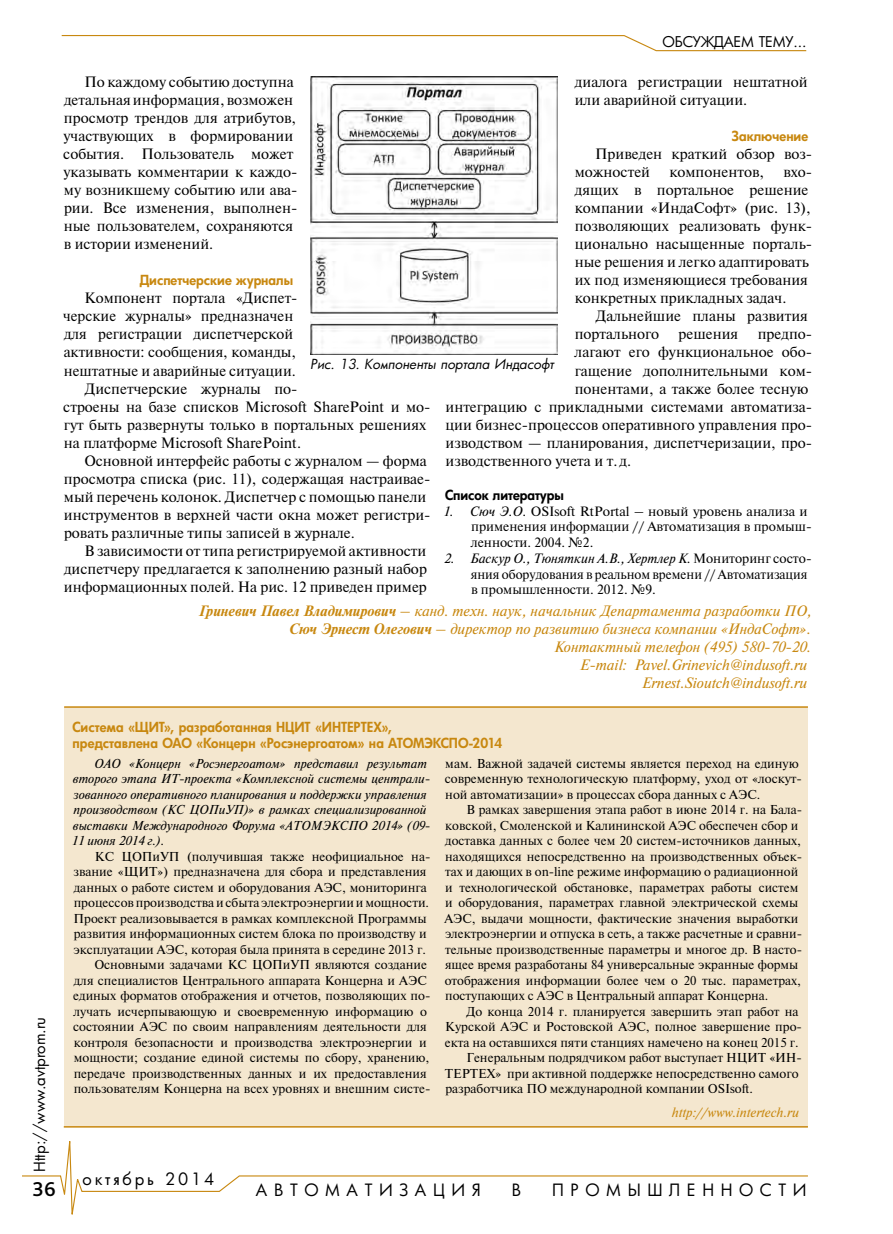
<style>
.page{position:relative;width:893px;height:1234px;background:#fff}
.page>*{position:absolute;margin:0;border:0;box-sizing:border-box;transform-origin:0 0}
.t1{font:500 21px "Bliss Pro";color:#000}
.t2{font:16.5px "Futura Cyr";letter-spacing:.4em;color:#000}
.t3{font:16.5px "Futura Cyr";letter-spacing:.17em;color:#000}
.t4{font:15px/18px "Newton";color:#000}
.t5{font:italic 15px/18px "Newton";color:#c88810;text-align:right}
.t6{font:15px "Futura Cyr";color:#000}
.t7{font:14.4px "Futura Cyr";letter-spacing:-.01em;color:#000}
.t8{font:13.5px/15.8px "Newton";color:#000}
.t9{font:800 13.5px/16.2px "Futura Cyr";color:#c88810}
.t10{font:italic 13.5px "Futura Cyr";color:#000}
.t11{font:italic 13.5px "Newton C";color:#c88810}
.t12{font:800 13.5px "Futura Cyr";color:#000}
.t13{font:12.9px/15.5px "Newton";color:#000}
.t14{font:italic 12.9px/15.5px "Newton";color:#000}
.s1{font-style:italic}
.s2{font-weight:700}
</style>
<div class="page">
<svg style="left:22px;top:1126px;width:786px;height:89px"></svg>
<svg style="left:61px;top:35px;width:746px;height:17px"></svg>
<img style="left:310px;top:77px;width:248px;height:277px">
<div style="left:64px;top:707px;width:744px;height:419px;background:#f4e7cf"></div>
<hr style="left:64px;top:706px;width:744px;height:1px;background:#c88810">
<hr style="left:64px;top:1125px;width:744px;height:2px;background:#c88810">
<p class="t7" style="left:662px;top:33px;width:145px">ОБСУЖДАЕМ ТЕМУ...</p>
<p class="t4" style="left:63px;top:73px;width:236px;text-indent:21px">По каждому событию доступна детальная информация, возможен просмотр трендов для атрибутов, участвующих в формировании события. Пользователь может указывать комментарии к каждо&shy;му возникшему событию или ава&shy;рии. Все изменения, выполнен&shy;ные пользователем, сохраняются в истории изменений.</p>
<p class="t9" style="left:140px;top:272px;width:155px">Диспетчерские журналы</p>
<p class="t4" style="left:84px;top:289px;width:215px">Компонент портала «Диспет-</p>
<p class="t4" style="left:63px;top:307px;width:232px">черские журналы» предназначен</p>
<p class="t4" style="left:64px;top:325px;width:231px">для регистрации диспетчерской</p>
<p class="t4" style="left:64px;top:343px;width:234px">активности: сообщения, команды,</p>
<p class="t4" style="left:64px;top:361px;width:233px">нештатные и аварийные ситуации.</p>
<p class="t4" style="left:85px;top:379px;width:214px">Диспетчерские журналы по-</p>
<p class="t4" style="left:63px;top:397px;width:369px">строены на базе списков Microsoft SharePoint и мо-</p>
<p class="t4" style="left:64px;top:415px;width:364px">гут быть развернуты только в портальных решениях</p>
<p class="t4" style="left:64px;top:433px;width:239px">на платформе Microsoft SharePoint.</p>
<p class="t4" style="left:84px;top:451px;width:344px">Основной интерфейс работы с журналом — форма</p>
<p class="t4" style="left:64px;top:469px;width:368px">просмотра списка (рис. 11), содержащая настраивае-</p>
<p class="t4" style="left:64px;top:487px;width:364px">мый перечень колонок. Диспетчер с помощью панели</p>
<p class="t4" style="left:64px;top:505px;width:368px">инструментов в верхней части окна может регистри-</p>
<p class="t4" style="left:64px;top:523px;width:292px">ровать различные типы записей в журнале.</p>
<p class="t4" style="left:84px;top:541px;width:343px">В зависимости от типа регистрируемой активности</p>
<p class="t4" style="left:64px;top:559px;width:364px">диспетчеру предлагается к заполнению разный набор</p>
<p class="t4" style="left:64px;top:577px;width:365px">информационных полей. На рис. 12 приведен пример</p>
<p class="t4" style="left:575px;top:73px;width:234px">диалога регистрации нештатной или аварийной ситуации.</p>
<p class="t9" style="left:732px;top:128px;width:78px">Заключение</p>
<p class="t4" style="left:575px;top:145px;width:239px;text-indent:21px">Приведен краткий обзор воз&shy;можностей</p>
<p class="t4" style="left:575px;top:163px;width:239px;text-indent:209px">вхо&shy;дящих в портальное решение компании «ИндаСофт» (рис. 13), позволяющих реализовать функ&shy;ционально насыщенные порталь&shy;ные решения и легко адаптировать их под изменяющиеся требования конкретных прикладных задач.</p>
<p class="t4" style="left:575px;top:307px;width:235px;text-indent:21px">Дальнейшие планы развития портального</p>
<p class="t4" style="left:669px;top:163px;width:96px">компонентов,</p>
<p class="t4" style="left:679px;top:325px;width:61px">решения</p>
<p class="t4" style="left:758px;top:325px;width:56px">предпо-</p>
<p class="t4" style="left:574px;top:343px;width:239px">лагают его функциональное обо-</p>
<p class="t4" style="left:575px;top:361px;width:239px">гащение дополнительными ком-</p>
<p class="t4" style="left:575px;top:379px;width:235px">понентами, а также более тесную</p>
<p class="t4" style="left:445px;top:397px;width:368px">интеграцию с прикладными системами автоматиза-</p>
<p class="t4" style="left:445px;top:415px;width:368px">ции бизнес-процессов оперативного управления про-</p>
<p class="t4" style="left:445px;top:433px;width:368px">изводством — планирования, диспетчеризации, про-</p>
<p class="t4" style="left:445px;top:451px;width:187px">изводственного учета и т.д.</p>
<p class="t12" style="left:445px;top:486px;width:120px">Список литературы</p>
<p class="t8" style="left:471px;top:502px;width:343px;text-indent:-27px"><span class="s1">1. Сюч Э.О.</span> OSIsoft RtPortal – новый уровень анализа и применения информации // Автоматизация в промыш&shy;ленности. 2004. №2.</p>
<p class="t8" style="left:471px;top:549px;width:342px;text-indent:-27px"><span class="s1">2. Баскур О., Тюняткин А.В., Хертлер К.</span> Мониторинг состо&shy;яния оборудования в реальном времени // Автоматизация в промышленности. 2012. №9.</p>
<p class="t10" style="left:310px;top:355px;width:245px">Рис. 13. Компоненты портала Индасофт</p>
<p class="t5" style="left:199px;top:602px;width:614px"><span class="s2">Гриневич Павел Владимирович</span> – канд. техн. наук, начальник Департамента разработки ПО, <span class="s2">Сюч Эрнест Олегович</span> – директор по развитию бизнеса компании «ИндаСофт».<br>Контактный телефон (495) 580-70-20.<br>E-mail: Pavel.Grinevich@indusoft.ru<br>Ernest.Sioutch@indusoft.ru</p>
<p class="t9" style="left:72px;top:718px;width:431px">Система «ЩИТ», разработанная НЦИТ «ИНТЕРТЕХ»,<br>представлена ОАО «Концерн «Росэнергоатом» на АТОМЭКСПО-2014</p>
<p class="t14" style="left:72px;top:755px;width:360px;text-indent:23px">ОАО «Концерн «Росэнергоатом» представил результат второго этапа ИT-проекта «Комплексной системы централи&shy;зованного оперативного планирования и поддержки управления производством (КС ЦОПиУП)» в рамках специализированной выставки Международного Форума «АТОМЭКСПО 2014» (09- 11 июня 2014 г.).</p>
<p class="t13" style="left:95px;top:847px;width:337px">КС ЦОПиУП (получившая также неофициальное на-</p>
<p class="t13" style="left:74px;top:863px;width:355px">звание «ЩИТ») предназначена для сбора и представления</p>
<p class="t13" style="left:74px;top:878px;width:355px">данных о работе систем и оборудования АЭС, мониторинга</p>
<p class="t13" style="left:74px;top:894px;width:357px">процессов производства и сбыта электроэнергии и мощности.</p>
<p class="t13" style="left:74px;top:909px;width:355px">Проект реализовывается в рамках комплексной Программы</p>
<p class="t13" style="left:74px;top:925px;width:354px">развития информационных систем блока по производству и</p>
<p class="t13" style="left:73px;top:940px;width:354px">эксплуатации АЭС, которая была принята в середине 2013 г.</p>
<p class="t13" style="left:94px;top:956px;width:334px">Основными задачами КС ЦОПиУП являются создание</p>
<p class="t13" style="left:74px;top:971px;width:355px">для специалистов Центрального аппарата Концерна и АЭС</p>
<p class="t13" style="left:73px;top:987px;width:359px">единых форматов отображения и отчетов, позволяющих по-</p>
<p class="t13" style="left:74px;top:1002px;width:355px">лучать исчерпывающую и своевременную информацию о</p>
<p class="t13" style="left:73px;top:1018px;width:355px">состоянии АЭС по своим направлениям деятельности для</p>
<p class="t13" style="left:74px;top:1033px;width:354px">контроля безопасности и производства электроэнергии и</p>
<p class="t13" style="left:74px;top:1049px;width:357px">мощности; создание единой системы по сбору, хранению,</p>
<p class="t13" style="left:74px;top:1064px;width:354px">передаче производственных данных и их предоставления</p>
<p class="t13" style="left:74px;top:1080px;width:358px">пользователям Концерна на всех уровнях и внешним систе-</p>
<p class="t13" style="left:445px;top:755px;width:359px">мам. Важной задачей системы является переход на единую современную технологическую платформу, уход от «лоскут&shy;ной автоматизации» в процессах сбора данных с АЭС.</p>
<p class="t13" style="left:445px;top:801px;width:359px;text-indent:22px">В рамках завершения этапа работ в июне 2014 г. на Бала&shy;ковской, Смоленской и Калининской АЭС обеспечен сбор и доставка данных с более чем 20 систем-источников данных, находящихся непосредственно на производственных объек&shy;тах и дающих в on-line режиме информацию о радиационной и технологической обстановке, параметрах работы систем и оборудования, параметрах главной электрической схемы АЭС, выдачи мощности, фактические значения выработки электроэнергии и отпуска в сеть, а также расчетные и сравни&shy;тельные производственные параметры и многое др. В насто&shy;ящее время разработаны 84 универсальные экранные формы отображения информации более чем о 20 тыс. параметрах, поступающих с АЭС в Центральный аппарат Концерна.</p>
<p class="t13" style="left:467px;top:1002px;width:333px">До конца 2014 г. планируется завершить этап работ на</p>
<p class="t13" style="left:445px;top:1018px;width:358px">Курской АЭС и Ростовской АЭС, полное завершение про-</p>
<p class="t13" style="left:445px;top:1033px;width:355px">екта на оставшихся пяти станциях намечено на конец 2015 г.</p>
<p class="t13" style="left:466px;top:1049px;width:337px">Генеральным подрядчиком работ выступает НЦИТ «ИН-</p>
<p class="t13" style="left:445px;top:1064px;width:355px">ТЕРТЕХ» при активной поддержке непосредственно самого</p>
<p class="t13" style="left:445px;top:1080px;width:309px">разработчика ПО международной компании OSIsoft.</p>
<p class="t6" style="left:30px;top:1171px;width:157px;rotate:-90deg">Http://www.avtprom.ru</p>
<p class="t11" style="left:671px;top:1104px;width:129px">http://www.intertech.ru</p>
<p class="t3" style="left:83px;top:1168px;width:133px">октябрь 2014</p>
<h1 class="t1" style="left:33px;top:1175px;width:25px">36</h1>
<p class="t2" style="left:256px;top:1179px;width:226px">АВТОМАТИЗАЦИЯ</p>
<p class="t2" style="left:512px;top:1179px;width:11px">В</p>
<p class="t2" style="left:552px;top:1179px;width:256px">ПРОМЫШЛЕННОСТИ</p>
</div>
